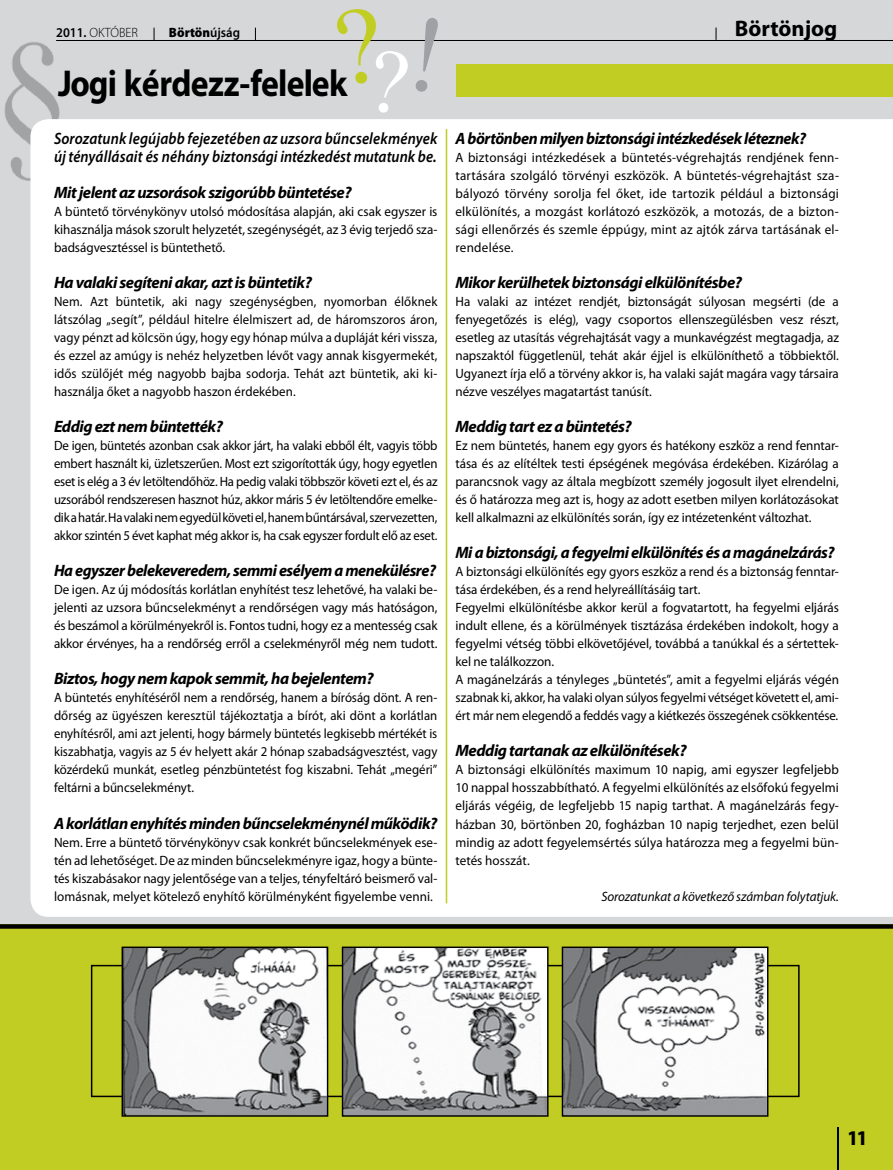
<style>
.page{position:relative;width:893px;height:1170px;background:#fff}
.page>*{position:absolute;margin:0;border:0;box-sizing:border-box;transform-origin:0 0}
.t1{font:700 37.5px "Myriad Pro";letter-spacing:-.02em;color:#000;scale:.9 1}
.t2{font:700 22.5px "Myriad Pro";color:#000}
.t3{font:900 condensed 21px "Myriad Pro";color:#000}
.t4{font:italic 700 16.5px "Myriad Pro";letter-spacing:-.03em;color:#000}
.t5{font:italic 600 16.5px/18px "Myriad Pro";letter-spacing:.005em;color:#000;scale:.9 1}
.t6{font:13.5px/18px "Myriad Pro";letter-spacing:-.005em;color:#000;text-align:justify}
.t7{font:13.5px/18px "Myriad Pro";letter-spacing:-.005em;color:#000;text-align:justify;scale:.95 1}
.t8{font:italic 13.5px "Myriad Pro";letter-spacing:-.005em;color:#000}
.t9{font:300 13.5px "Myriad Pro";color:#000;scale:.95 1}
.t10{font:900 13.5px "Myriad Pro";color:#000;scale:.95 1}
.s1{font-weight:600}
</style>
<div class="page">
<div style="left:0;top:0;width:893px;height:930px;background:#d5d7d8"></div>
<svg style="left:716px;top:28px;width:1px;height:12px"></svg>
<svg style="left:154px;top:28px;width:1px;height:12px"></svg>
<svg style="left:255px;top:28px;width:1px;height:12px"></svg>
<hr style="left:56px;top:40px;width:837px;height:1px;background:#000">
<div style="left:0;top:923px;width:893px;height:246px;background:#c2cd23"></div>
<div style="left:456px;top:64px;width:437px;height:33px;background:#c2cd23"></div>
<hr style="left:838px;top:1127px;width:1px;height:42px;background:#000">
<svg style="left:0;top:924px;width:893px;height:4px;background:#0a0a01"></svg>
<img style="left:4px;top:40px;width:56px;height:141px">
<div style="left:30px;top:119px;width:863px;height:797px;background:#fff"></div>
<img style="left:564px;top:948px;width:202px;height:166px">
<div style="left:562px;top:946px;width:206px;height:170px;border:1px solid #000"></div>
<img style="left:124px;top:948px;width:202px;height:166px">
<div style="left:122px;top:946px;width:206px;height:170px;border:1px solid #000"></div>
<img style="left:344px;top:948px;width:203px;height:166px">
<div style="left:342px;top:946px;width:207px;height:170px;border:1px solid #000"></div>
<hr style="left:446px;top:129px;width:1px;height:774px;background:#c2cd23">
<p class="t9" style="left:56px;top:24px;width:88px"><span class="s1">2011.</span> OKTÓBER</p>
<p class="t10" style="left:169px;top:23px;width:76px">Börtön<span class="s1">újság</span></p>
<h2 class="t2" style="left:735px;top:14px;width:104px">Börtönjog</h2>
<h1 class="t1" style="left:58px;top:58px;width:323px">Jogi kérdezz-felelek</h1>
<p class="t5" style="left:54px;top:129px;width:428px">Sorozatunk legújabb fejezetében az uzsora bűncse-lekmények új tényállásait és néhány biztonsági intézkedést mutatunk be.</p>
<p class="t4" style="left:54px;top:182px;width:299px">Mit jelent az uzsorások szigorúbb büntetése?</p>
<p class="t6" style="left:54px;top:202px;width:385px">A büntető törvénykönyv utolsó módosítása alapján, aki csak egyszer is kihasználja mások szorult helyzetét, szegénységét, az 3 évig terjedő sza&shy;badságvesztéssel is büntethető.</p>
<p class="t4" style="left:54px;top:272px;width:259px">Ha valaki segíteni akar, azt is büntetik?</p>
<p class="t7" style="left:54px;top:292px;width:405px">Nem. Azt büntetik, aki nagy szegénységben, nyomorban élőknek látszólag „segít”, például hitelre élelmiszert ad, de háromszoros áron, vagy pénzt ad kölcsön úgy, hogy egy hónap múlva a dupláját kéri vissza, és ezzel az amúgy is nehéz helyzetben lévőt vagy annak kisgyermekét, idős szülőjét még nagyobb bajba sodorja. Tehát azt büntetik, aki ki&shy;használja őket a nagyobb haszon érdekében.</p>
<p class="t4" style="left:54px;top:416px;width:171px">Eddig ezt nem büntették?</p>
<p class="t7" style="left:54px;top:436px;width:405px">De igen, büntetés azonban csak akkor járt, ha valaki ebből élt, vagyis több embert használt ki, üzletszerűen. Most ezt szigorították úgy, hogy egyetlen eset is elég a 3 év letöltendőhöz. Ha pedig valaki többször követi ezt el, és az uzsorából rendszeresen hasznot húz, akkor máris 5 év letöltendőre emelke&shy;dik a határ. Ha valaki nem egyedül követi el, hanem bűntársával, szervezetten, akkor szintén 5 évet kaphat még akkor is, ha csak egyszer fordult elő az eset.</p>
<p class="t4" style="left:54px;top:560px;width:383px">Ha egyszer belekeveredem, semmi esélyem a menekülésre?</p>
<p class="t6" style="left:54px;top:580px;width:385px">De igen. Az új módosítás korlátlan enyhítést tesz lehetővé, ha valaki be&shy;jelenti az uzsora bűncselekményt a rendőrségen vagy más hatóságon, és beszámol a körülményekről is. Fontos tudni, hogy ez a mentesség csak akkor érvényes, ha a rendőrség erről a cselekményről még nem tudott.</p>
<p class="t4" style="left:54px;top:668px;width:321px">Biztos, hogy nem kapok semmit, ha bejelentem?</p>
<p class="t7" style="left:54px;top:688px;width:405px">A büntetés enyhítéséről nem a rendőrség, hanem a bíróság dönt. A ren&shy;dőrség az ügyészen keresztül tájékoztatja a bírót, aki dönt a korlátlan enyhítésről, ami azt jelenti, hogy bármely büntetés legkisebb mértékét is kiszabhatja, vagyis az 5 év helyett akár 2 hónap szabadságvesztést, vagy közérdekű munkát, esetleg pénzbüntetést fog kiszabni. Tehát „meg-éri” feltárni a bűncselekményt.</p>
<p class="t4" style="left:54px;top:812px;width:385px">A korlátlan enyhítés minden bűncselekménynél működik?</p>
<p class="t6" style="left:54px;top:832px;width:385px">Nem. Erre a büntető törvénykönyv csak konkrét bűncselekmények ese&shy;tén ad lehetőséget. De az minden bűncselekményre igaz, hogy a bünte&shy;tés kiszabásakor nagy jelentősége van a teljes, tényfeltáró beismerő val&shy;lomásnak, melyet kötelező enyhítő körülményként figyelembe venni.</p>
<p class="t4" style="left:455px;top:128px;width:352px">A börtönben milyen biztonsági intézkedések léteznek?</p>
<p class="t6" style="left:455px;top:148px;width:385px">A biztonsági intézkedések a büntetés-végrehajtás rendjének fen- n&shy;tartására szolgáló törvényi eszközök. A büntetés-végrehajtást sza&shy;bályozó törvény sorolja fel őket, ide tartozik például a biztonsági elkülönítés, a mozgást korlátozó eszközök, a motozás, de a bizton&shy;sági ellenőrzés és szemle éppúgy, mint az ajtók zárva tartásának el&shy;rendelése.</p>
<p class="t4" style="left:455px;top:272px;width:288px">Mikor kerülhetek biztonsági elkülönítésbe?</p>
<p class="t6" style="left:455px;top:292px;width:385px">Ha valaki az intézet rendjét, biztonságát súlyosan megsérti (de a fenyegetőzés is elég), vagy csoportos ellenszegülésben vesz részt, eset-leg az utasítás végrehajtását vagy a munkavégzést megtagadja, az napszaktól függetlenül, tehát akár éjjel is elkülöníthető a többiektől.<br>Ugyanezt írja elő a törvény akkor is, ha valaki saját magára vagy társaira nézve veszélyes magatartást tanúsít.</p>
<p class="t4" style="left:455px;top:416px;width:178px">Meddig tart ez a büntetés?</p>
<p class="t6" style="left:455px;top:436px;width:385px">Ez nem büntetés, hanem egy gyors és hatékony eszköz a rend fenntar&shy;tása és az elítéltek testi épségének megóvása érdekében. Kizárólag a parancsnok vagy az általa megbízott személy jogosult ilyet elrendelni, és ő határozza meg azt is, hogy az adott esetben milyen korlátozásokat kell alkalmazni az elkülönítés során, így ez intézetenként változhat.</p>
<p class="t4" style="left:455px;top:542px;width:381px">Mi a biztonsági, a fegyelmi elkülönítés és a magánelzárás?</p>
<p class="t6" style="left:455px;top:562px;width:385px;text-align:left">A biztonsági elkülönítés egy gyors eszköz a rend és a biztonság fenntar&shy;tása érdekében, és a rend helyreállításáig tart.<br>Fegyelmi elkülönítésbe akkor kerül a fogvatartott, ha fegyelmi eljárás indult ellene, és a körülmények tisztázása érdekében indokolt, hogy a fegyelmi vétség többi elkövetőjével, továbbá a tanúkkal és a sértettek&shy;kel ne találkozzon.<br>A magánelzárás a tényleges „büntetés”, amit a fegyelmi eljárás végén sza-b-nak ki, akkor, ha valaki olyan súlyos fegyelmi vétséget követett el, ami&shy;ért már nem elegendő a feddés vagy a kiétkezés összegének csökkentése.</p>
<p class="t4" style="left:455px;top:740px;width:233px">Meddig tartanak az elkülönítések?</p>
<p class="t6" style="left:455px;top:760px;width:385px">A biztonsági elkülönítés maximum 10 napig, ami egyszer legfeljebb 10 nappal hosszabbítható. A fegyelmi elkülönítés az elsőfokú fegyelmi eljárás végéig, de legfeljebb 15 napig tarthat. A magánelzárás fegy&shy;házban 30, börtönben 20, fogházban 10 napig terjedhet, ezen belül mindig az adott fegyelemsértés súlya határozza meg a fegyelmi bün&shy;tetés hosszát.</p>
<p class="t8" style="left:601px;top:887px;width:239px">Sorozatunkat a következő számban folytatjuk.</p>
<h3 class="t3" style="left:848px;top:1124px;width:20px">11</h3>
</div>
